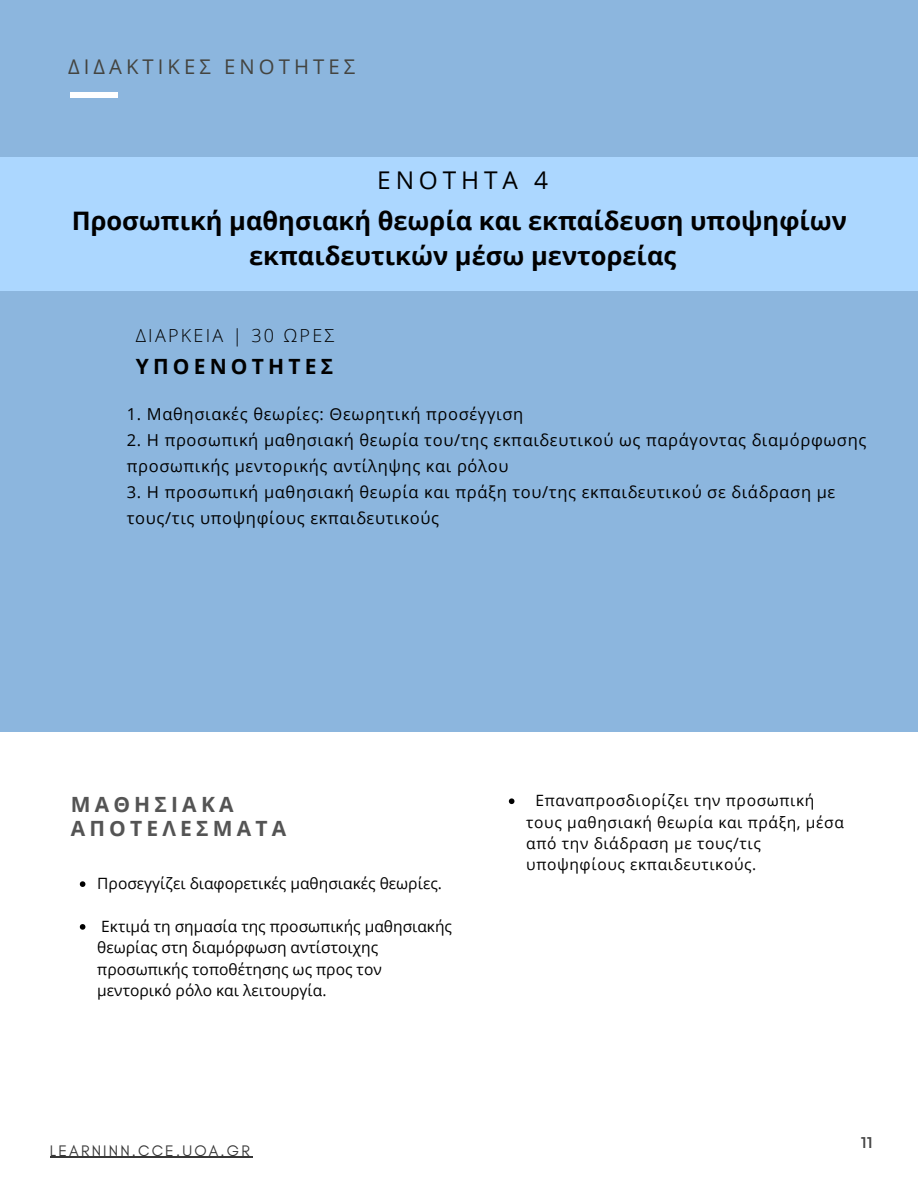
<style>
.page{position:relative;width:918px;height:1188px;background:#fff}
.page>*{position:absolute;margin:0;border:0;box-sizing:border-box;transform-origin:0 0}
.t1{font:700 25.5px/34.8px "Open Sans";color:#000;text-align:center}
.t2{font:24.45px "Open Sans";letter-spacing:.2em;color:#000}
.t3{font:700 21px/23.7px "Open Sans";letter-spacing:.2em;color:#545454}
.t4{font:700 21px "Open Sans";letter-spacing:.2em;color:#000}
.t5{font:20.25px "Open Sans";letter-spacing:.2em;color:#444440}
.t6{font:300 18px "Open Sans";letter-spacing:.125em;color:#000}
.t7{font:16.5px/25.8px "Open Sans";letter-spacing:.04em;color:#000}
.t8{font:15.6px/21.3px "Open Sans";color:#000}
.t9{font:15.6px/21.3px "Open Sans";letter-spacing:.04em;color:#000}
.t10{font:15.6px "Glacial Indifference";letter-spacing:.14em;color:#373737}
.t11{font:15.6px "Montserrat";color:#454545}
</style>
<div class="page">
<div style="left:0;top:0;width:918px;height:732px;background:#8cb6de"></div>
<div style="left:70px;top:92px;width:48px;height:5px;background:#fff"></div>
<svg style="left:80px;top:881px;width:5px;height:6px"></svg>
<svg style="left:80px;top:924px;width:5px;height:6px"></svg>
<svg style="left:509px;top:798px;width:5px;height:6px"></svg>
<div style="left:0;top:157px;width:918px;height:134px;background:#acd7ff"></div>
<hr style="left:50px;top:1157px;width:202px;height:1px;background:#373737">
<p class="t5" style="left:68px;top:53px;width:288px">ΔΙΔΑΚΤΙΚΕΣ ΕΝΟΤΗΤΕΣ</p>
<h2 class="t2" style="left:377px;top:163px;width:172px">ΕΝΟΤΗΤΑ 4</h2>
<h1 class="t1" style="left:72px;top:203px;width:777px">Προσωπική μαθησιακή θεωρία και εκπαίδευση υποψηφίων εκπαιδευτικών μέσω μεντορείας</h1>
<p class="t6" style="left:136px;top:322px;width:200px">ΔΙΑΡΚΕΙΑ | 30 ΩΡΕΣ</p>
<p class="t4" style="left:136px;top:352px;width:199px">ΥΠΟΕΝΟΤΗΤΕΣ</p>
<p class="t7" style="left:127px;top:401px;width:398px">1. Μαθησιακές θεωρίες: Θεωρητική προσέγγιση</p>
<p class="t7" style="left:127px;top:427px;width:741px">2. Η προσωπική μαθησιακή θεωρία του/της εκπαιδευτικού ως παράγοντας διαμόρφωσης προσωπικής μεντορικής αντίληψης και ρόλου</p>
<p class="t7" style="left:127px;top:478px;width:710px">3. Η προσωπική μαθησιακή θεωρία και πράξη του/της εκπαιδευτικού σε διάδραση με τους/τις υποψηφίους εκπαιδευτικούς</p>
<p class="t3" style="left:71px;top:792px;width:217px">ΜΑΘΗΣΙΑΚΑ<br>ΑΠΟΤΕΛΕΣΜΑΤΑ</p>
<p class="t9" style="left:526px;top:790px;width:319px;text-indent:9px">Επαναπροσδιορίζει την προσωπική τους μαθησιακή θεωρία και πράξη, μέσα από την διάδραση με τους/τις υποψηφίους εκπαιδευτικούς.</p>
<p class="t8" style="left:97px;top:872px;width:346px">Προσεγγίζει διαφορετικές μαθησιακές θεωρίες.</p>
<p class="t8" style="left:97px;top:915px;width:356px">Εκτιμά τη σημασία της προσωπικής μαθησιακής θεωρίας στη διαμόρφωση αντίστοιχης προσωπικής τοποθέτησης ως προς τον μεντορικό ρόλο και λειτουργία.</p>
<p class="t10" style="left:50px;top:1141px;width:201px">LEARNINN.CCE.UOA.GR</p>
<p class="t11" style="left:861px;top:1133px;width:14px">11</p>
</div>
